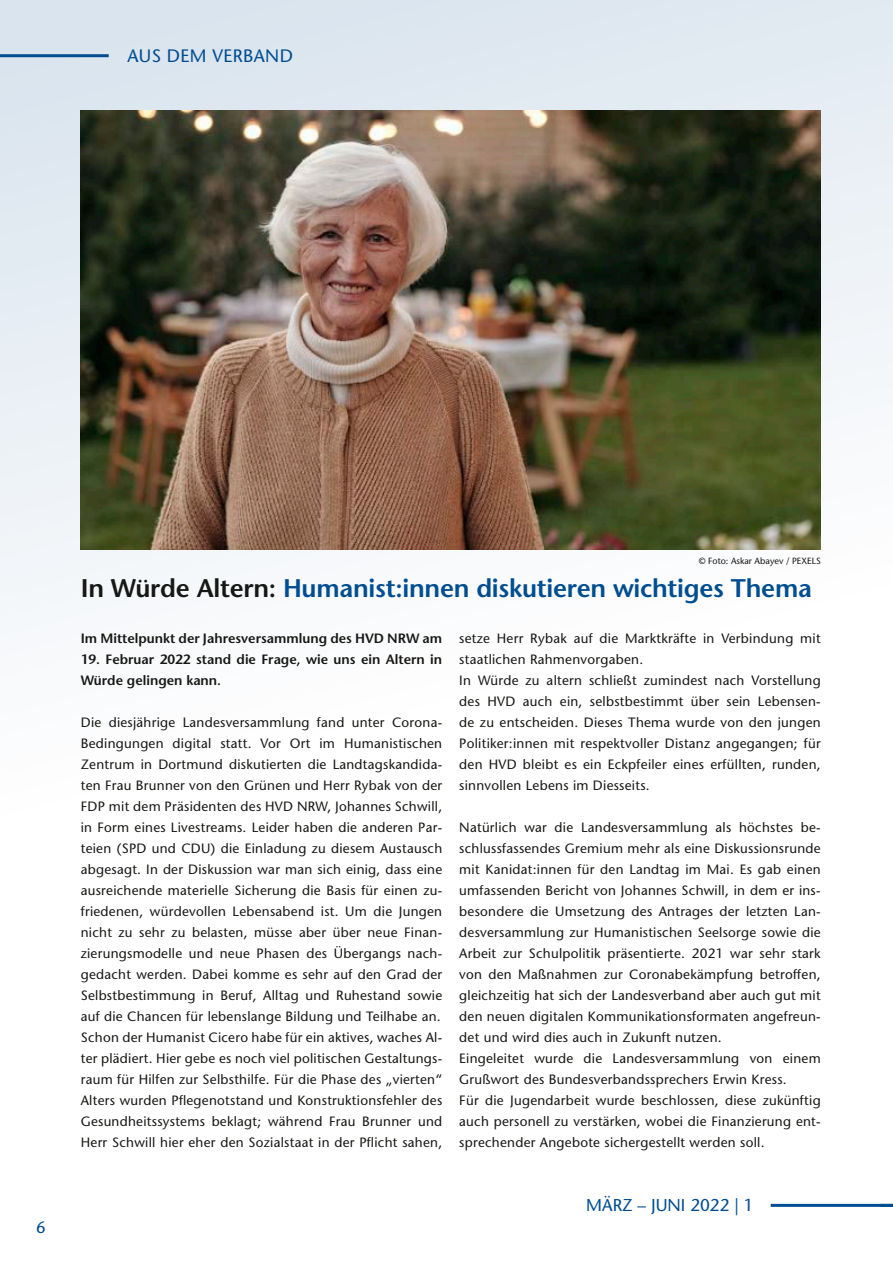
<style>
.page{position:relative;width:893px;height:1263px;background:#fff}
.page>*{position:absolute;margin:0;border:0;box-sizing:border-box;transform-origin:0 0}
.t1{font:600 25.5px "Stone Sans Std";letter-spacing:-.01em;color:#004d90}
.t2{font:500 18px "Stone Sans Std";letter-spacing:.02em;color:#004d90}
.t3{font:500 17.1px "Stone Sans Std";color:#004d90}
.t4{font:500 16.5px "Stone Sans Std";color:#004d90}
.t5{font:500 13.5px/21px "Stone Sans Std";letter-spacing:.02em;color:#171715;text-align:justify}
.t6{font:600 13.5px/21px "Stone Sans Std";color:#171715}
.t7{font:500 9px "Stone Sans Std";color:#171715}
.s1{color:#171715}
</style>
<div class="page">
<div style="left:0;top:0;width:893px;height:1263px;background:linear-gradient(to bottom,#dfe7ee,#fff)"></div>
<hr style="left:0;top:54px;width:109px;height:3px;background:#004d90">
<hr style="left:771px;top:1204px;width:122px;height:3px;background:#004d90">
<hr style="left:892px;top:0;width:1px;height:1263px;background:#004d90">
<img style="left:81px;top:111px;width:740px;height:439px">
<p class="t2" style="left:128px;top:45px;width:167px">AUS DEM VERBAND</p>
<p class="t4" style="left:36px;top:1217px;width:11px">6</p>
<p class="t7" style="left:699px;top:555px;width:123px">© Foto: Askar Abayev / PEXELS</p>
<p class="t1" style="left:81px;top:573px;width:732px"><span class="s1">In Würde Altern:</span> Humanist:innen diskutieren wichtiges Thema</p>
<p class="t6" style="left:81px;top:628px;width:363px">Im Mittelpunkt der Jahresversammlung des HVD NRW am</p>
<p class="t6" style="left:81px;top:649px;width:363px">19. Februar 2022 stand die Frage, wie uns ein Altern in<br>Würde gelingen kann.</p>
<p class="t5" style="left:81px;top:712px;width:363px">Die diesjährige Landesversammlung fand unter Corona-Bedingungen digital statt. Vor Ort im Humanistischen Zentrum in Dortmund diskutierten die Landtagskandida&shy;ten Frau Brunner von den Grünen und Herr Rybak von der FDP mit dem Präsidenten des HVD NRW, Johannes Schwill, in Form eines Livestreams. Leider haben die anderen Par&shy;teien (SPD und CDU) die Einladung zu diesem Austausch abgesagt. In der Diskussion war man sich einig, dass eine ausreichende materielle Sicherung die Basis für einen zu&shy;friedenen, würdevollen Lebensabend ist. Um die Jungen nicht zu sehr zu belasten, müsse aber über neue Finan&shy;zierungsmodelle und neue Phasen des Übergangs nach&shy;gedacht werden. Dabei komme es sehr auf den Grad der Selbstbestimmung in Beruf, Alltag und Ruhestand sowie auf die Chancen für lebenslange Bildung und Teilhabe an.</p>
<p class="t5" style="left:81px;top:1027px;width:363px">Schon der Humanist Cicero habe für ein aktives, waches Al&shy;ter plädiert. Hier gebe es noch viel politischen Gestaltungs&shy;raum für Hilfen zur Selbsthilfe. Für die Phase des „vierten“ Alters wurden Pflegenotstand und Konstruktionsfehler des Gesundheitssystems beklagt; während Frau Brunner und Herr Schwill hier eher den Sozialstaat in der Pflicht sahen,</p>
<p class="t5" style="left:459px;top:628px;width:363px">setze Herr Rybak auf die Marktkräfte in Verbindung mit staatlichen Rahmenvorgaben.</p>
<p class="t5" style="left:459px;top:670px;width:363px">In Würde zu altern schließt zumindest nach Vorstellung des HVD auch ein, selbstbestimmt über sein Lebensen&shy;de zu entscheiden. Dieses Thema wurde von den jungen Politiker:innen mit respektvoller Distanz angegangen; für den HVD bleibt es ein Eckpfeiler eines erfüllten, runden, sinnvollen Lebens im Diesseits.</p>
<p class="t5" style="left:459px;top:817px;width:363px">Natürlich war die Landesversammlung als höchstes be&shy;schlussfassendes Gremium mehr als eine Diskussionsrunde mit Kanidat:innen für den Landtag im Mai. Es gab einen umfassenden Bericht von Johannes Schwill, in dem er ins&shy;besondere die Umsetzung des Antrages der letzten Lan&shy;desversammlung zur Humanistischen Seelsorge sowie die Arbeit zur Schulpolitik präsentierte. 2021 war sehr stark von den Maßnahmen zur Coronabekämpfung betroffen, gleichzeitig hat sich der Landesverband aber auch gut mit den neuen digitalen Kommunikationsformaten angefreun&shy;det und wird dies auch in Zukunft nutzen.</p>
<p class="t5" style="left:459px;top:1048px;width:363px">Eingeleitet wurde die Landesversammlung von einem<br>Grußwort des Bundesverbandssprechers Erwin Kress.</p>
<p class="t5" style="left:459px;top:1090px;width:363px">Für die Jugendarbeit wurde beschlossen, diese zukünftig auch personell zu verstärken, wobei die Finanzierung ent&shy;sprechender Angebote sichergestellt werden soll.</p>
<p class="t3" style="left:586px;top:1194px;width:169px">MÄRZ – JUNI 2022 | 1</p>
</div>
